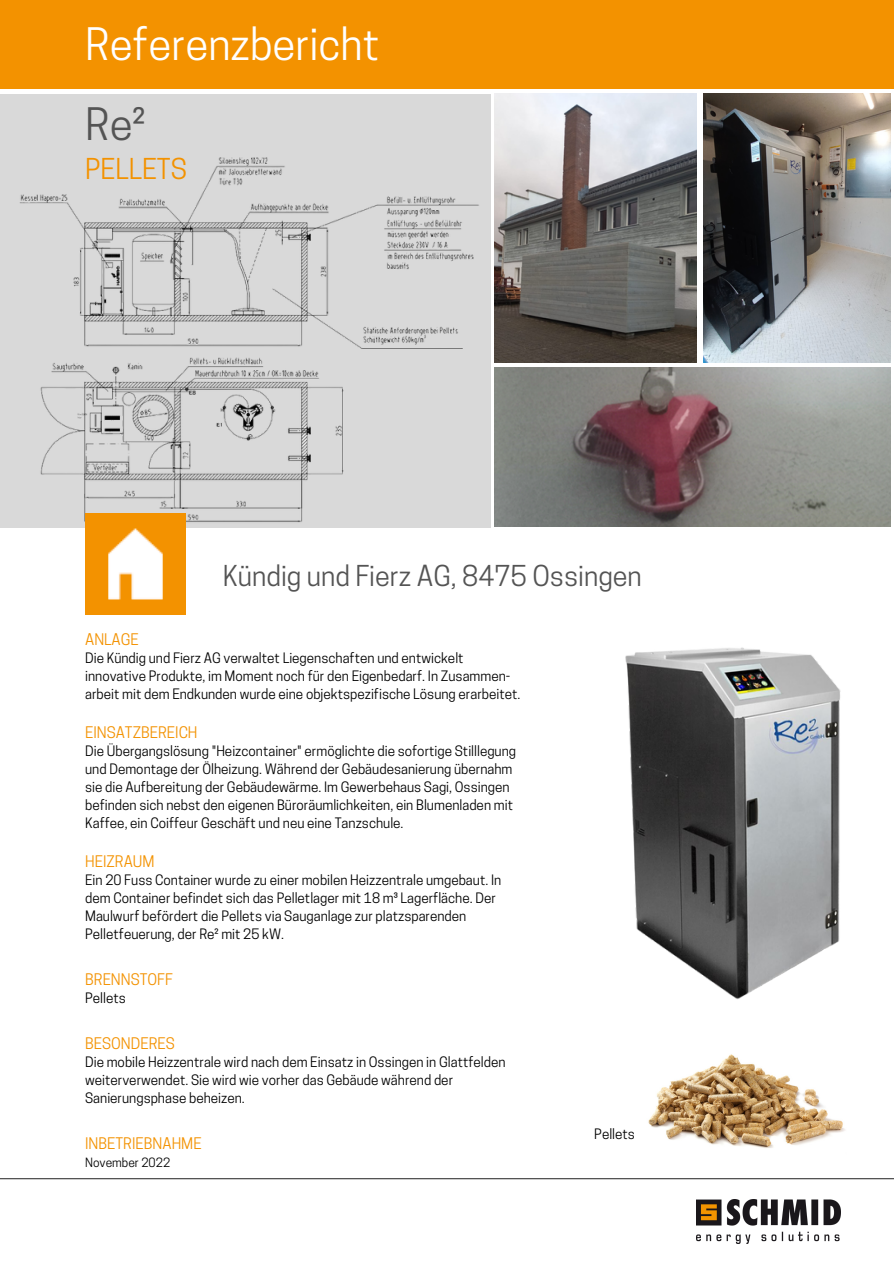
<style>
.page{position:relative;width:894px;height:1264px;background:#fff}
.page>*{position:absolute;margin:0;border:0;box-sizing:border-box;transform-origin:0 0}
.t1{font:42px "Cooper Hewitt";color:#fff}
.t2{font:42px "Cooper Hewitt";color:#545454}
.t3{font:27px "Cooper Hewitt";color:#545454}
.t4{font:27px "Cooper Hewitt";color:#f39200}
.t5{font:15px "Cooper Hewitt";color:#f39200}
.t6{font:13.5px/18px "Cooper Hewitt";color:#000}
.t7{font:12px "Cooper Hewitt";color:#000}
</style>
<div class="page">
<div style="left:0;top:94px;width:491px;height:433px;background:#d9d9d9"></div>
<svg style="left:0;top:1178px;width:893px;height:1px"></svg>
<img style="left:696px;top:1199px;width:144px;height:44px">
<div style="left:0;top:0;width:893px;height:89px;background:#f39200"></div>
<img style="left:648px;top:1054px;width:197px;height:94px">
<img style="left:494px;top:94px;width:202px;height:269px">
<img style="left:625px;top:647px;width:216px;height:352px">
<img style="left:703px;top:94px;width:186px;height:269px">
<img style="left:494px;top:368px;width:396px;height:158px">
<img style="left:19px;top:157px;width:460px;height:370px">
<img style="left:85px;top:514px;width:100px;height:100px">
<p class="t1" style="left:85px;top:28px;width:296px">Referenzbericht</p>
<p class="t2" style="left:85px;top:109px;width:62px">Re²</p>
<p class="t4" style="left:85px;top:158px;width:103px">PELLETS</p>
<p class="t3" style="left:223px;top:566px;width:420px">Kündig und Fierz AG, 8475 Ossingen</p>
<p class="t5" style="left:85px;top:633px;width:55px">ANLAGE</p>
<p class="t6" style="left:85px;top:650px;width:437px">Die Kündig und Fierz AG verwaltet Liegenschaften und entwickelt innovative Produkte, im Moment noch für den Eigenbedarf. In Zusammen&shy;arbeit mit dem Endkunden wurde eine objektspezifische Lösung erarbeitet.</p>
<p class="t5" style="left:85px;top:726px;width:114px">EINSATZBEREICH</p>
<p class="t6" style="left:85px;top:743px;width:432px">Die Übergangslösung "Heizcontainer" ermöglichte die sofortige Stilllegung und Demontage der Ölheizung. Während der Gebäudesanierung übernahm sie die Aufbereitung der Gebäudewärme. Im Gewerbehaus Sagi, Ossingen befinden sich nebst den eigenen Büroräumlichkeiten, ein Blumenladen mit Kaffee, ein Coiffeur Geschäft und neu eine Tanzschule.</p>
<p class="t5" style="left:85px;top:855px;width:71px">HEIZRAUM</p>
<p class="t6" style="left:85px;top:872px;width:417px">Ein 20 Fuss Container wurde zu einer mobilen Heizzentrale umgebaut. In dem Container befindet sich das Pelletlager mit 18 m³ Lagerfläche. Der Maulwurf befördert die Pellets via Sauganlage zur platzsparenden Pelletfeuerung, der Re² mit 25 kW.</p>
<p class="t5" style="left:85px;top:973px;width:89px">BRENNSTOFF</p>
<p class="t6" style="left:85px;top:990px;width:42px">Pellets</p>
<p class="t5" style="left:85px;top:1038px;width:91px">BESONDERES</p>
<p class="t6" style="left:85px;top:1054px;width:422px">Die mobile Heizzentrale wird nach dem Einsatz in Ossingen in Glattfelden weiterverwendet. Sie wird wie vorher das Gebäude während der<br>Sanierungsphase beheizen.</p>
<p class="t5" style="left:85px;top:1138px;width:118px">INBETRIEBNAHME</p>
<p class="t7" style="left:85px;top:1158px;width:87px">November 2022</p>
<p class="t6" style="left:594px;top:1126px;width:42px">Pellets</p>
</div>
